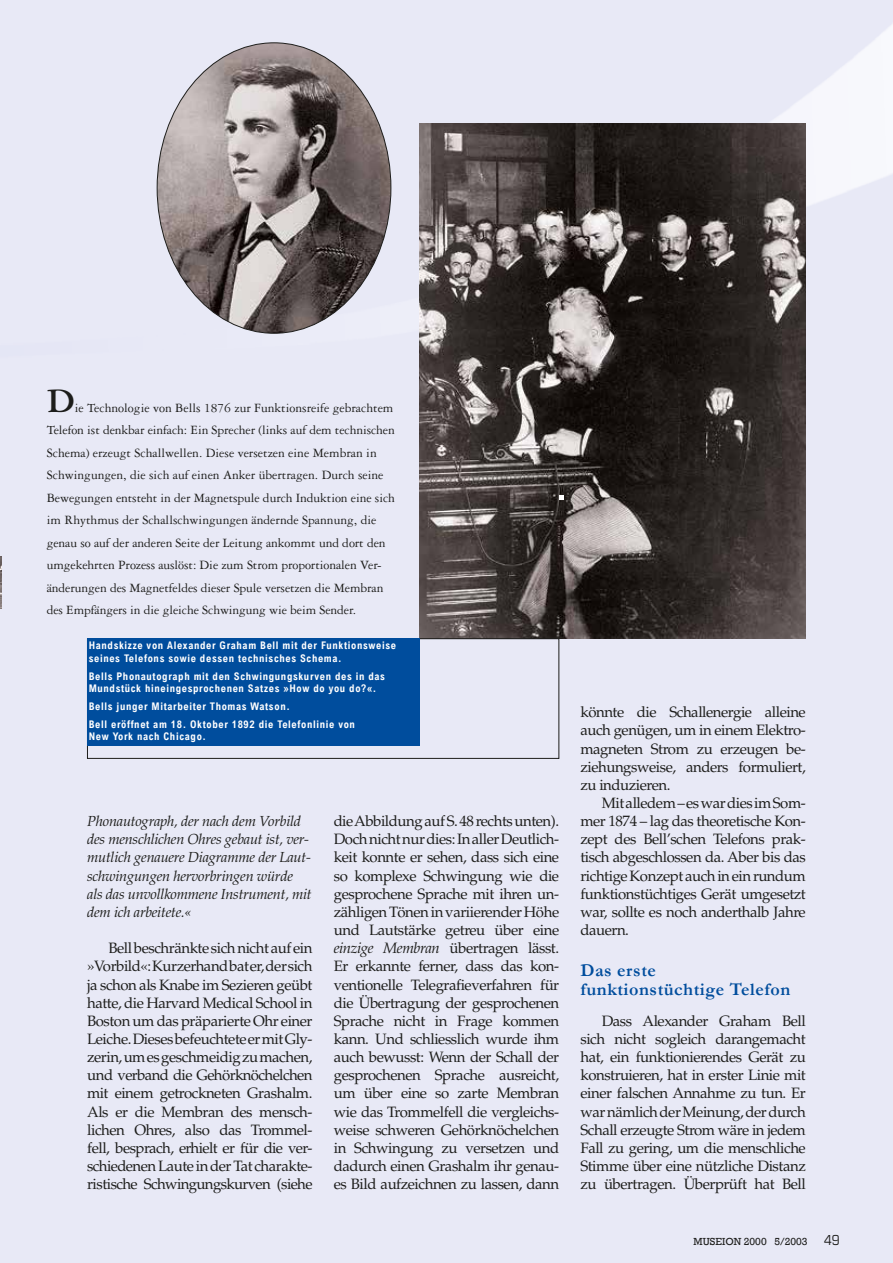
<style>
.page{position:relative;width:893px;height:1263px;background:#e8e9f6}
.page>*{position:absolute;margin:0;border:0;box-sizing:border-box;transform-origin:0 0}
.bildverweis_2003_5_M{font:700 36px "Garamond 3 LT Std";color:#1d1d1b}
.untertitel_2003_5_MA{font:700 18px/19.2px "Garamond";letter-spacing:.03em;color:#004d9d}
.body_txt_2003_5_MA3{font:15px/18.1px "Palatino LT Std";letter-spacing:-.03em;color:#1d1d1b;text-align:justify}
.vers_2003_5_MA3_indd{font:italic 14.55px/18.1px "Palatino LT Std";letter-spacing:-.02em;color:#1d1d1b}
.bildverweis_2003_5_M-2{font:13.5px/22.5px "Garamond 3 LT Std";letter-spacing:-.005em;color:#1d1d1b}
.bildverweis_2_2003_5{font:700 10.5px/12.6px "Arial Nova Cond";letter-spacing:.065em;color:#fff}
.fusszeile_2003_5_MA3{font:10.5px "Rockwell";color:#1d1d1b}
.s1{font-style:italic}
.s2{font-family:"Eurostile Con";font-size:15px}
</style>
<div class="page">
<img style="left:157px;top:43px;width:234px;height:290px">
<img style="left:419px;top:123px;width:387px;height:515px">
<svg style="left:559px;top:495px;width:5px;height:5px"></svg>
<div style="left:87px;top:638px;width:472px;height:121px;border:1px solid #1d1d1b"></div>
<div style="left:87px;top:638px;width:332px;height:108px;background:#004d9d"></div>
<img style="left:0;top:557px;width:1px;height:51px">
<p class="bildverweis_2003_5_M" style="left:47px;top:381px;width:30px">D</p>
<p class="bildverweis_2003_5_M-2" style="left:47px;top:397px;width:350px;text-indent:28px">ie Technologie von Bells 1876 zur Funktionsreife gebrachtem Telefon ist denkbar einfach: Ein Sprecher (links auf dem technischen Schema) erzeugt Schallwellen. Diese versetzen eine Membran in Schwingungen, die sich auf einen Anker übertragen. Durch seine Bewegungen entsteht in der Magnetspule durch Induktion eine sich im Rhythmus der Schallschwingungen ändernde Spannung, die genau so auf der anderen Seite der Leitung ankommt und dort den umgekehrten Prozess auslöst: Die zum Strom proportionalen Ver&shy;änderungen des Magnetfeldes dieser Spule versetzen die Membran des Empfängers in die gleiche Schwingung wie beim Sender.</p>
<p class="bildverweis_2_2003_5" style="left:89px;top:639px;width:309px">Handskizze von Alexander Graham Bell mit der Funktionsweise seines Telefons sowie dessen technisches Schema.</p>
<p class="bildverweis_2_2003_5" style="left:89px;top:669px;width:298px">Bells Phonautograph mit den Schwingungskurven des in das<br>Mundstück hineingesprochenen Satzes »How do you do?«.</p>
<p class="bildverweis_2_2003_5" style="left:89px;top:700px;width:203px">Bells junger Mitarbeiter Thomas Watson.</p>
<p class="bildverweis_2_2003_5" style="left:89px;top:717px;width:268px">Bell eröffnet am 18. Oktober 1892 die Telefonlinie von<br>New York nach Chicago.</p>
<p class="vers_2003_5_MA3_indd" style="left:87px;top:812px;width:226px">Phonautograph, der nach dem Vorbild des menschlichen Ohres gebaut ist, ver&shy;mutlich genauere Diagramme der Laut&shy;schwingungen hervorbringen würde als das unvollkommene Instrument, mit dem ich arbeitete.«</p>
<p class="body_txt_2003_5_MA3" style="left:87px;top:939px;width:227px;text-indent:21px">Bell beschränkte sich nicht auf ein »Vorbild«: Kurzerhand bat er, der sich ja schon als Knabe im Sezieren geübt hatte, die Harvard Medical School in Boston um das präparierte Ohr einer Leiche. Dieses befeuchtete er mit Gly&shy;zerin, um es geschmeidig zu machen, und verband die Gehörknöchelchen mit einem getrockneten Grashalm.<br>Als er die Membran des mensch&shy;lichen Ohres, also das Trommel&shy;fell, besprach, erhielt er für die ver&shy;schiedenen Laute in der Tat charakte&shy;ristische Schwingungskurven (siehe</p>
<p class="body_txt_2003_5_MA3" style="left:334px;top:812px;width:227px">die Abbildung auf S. 48 rechts unten).<br>Doch nicht nur dies: In aller Deutlich&shy;keit konnte er sehen, dass sich eine so komplexe Schwingung wie die gesprochene Sprache mit ihren un&shy;zähligen Tönen in variierender Höhe und Lautstärke getreu über eine <span class="s1">einzige Membran</span> übertragen lässt.<br>Er erkannte ferner, dass das kon&shy;ventionelle Telegrafieverfahren für die Übertragung der gesprochenen Sprache nicht in Frage kommen kann. Und schliesslich wurde ihm auch bewusst: Wenn der Schall der gesprochenen Sprache ausreicht, um über eine so zarte Membran wie das Trommelfell die vergleichs&shy;weise schweren Gehörknöchelchen in Schwingung zu versetzen und dadurch einen Grashalm ihr genau&shy;es Bild aufzeichnen zu lassen, dann</p>
<p class="body_txt_2003_5_MA3" style="left:580px;top:703px;width:227px">könnte die Schallenergie alleine auch genügen, um in einem Elektro&shy;magneten Strom zu erzeugen be&shy;ziehungsweise, anders formuliert, zu induzieren.</p>
<p class="body_txt_2003_5_MA3" style="left:580px;top:794px;width:227px;text-indent:21px">Mit alledem – es war dies im Som&shy;mer 1874 – lag das theoretische Kon&shy;zept des Bell’schen Telefons prak&shy;tisch abgeschlossen da. Aber bis das richtige Konzept auch in ein rundum funktionstüchtiges Gerät umgesetzt war, sollte es noch anderthalb Jahre dauern.</p>
<p class="untertitel_2003_5_MA" style="left:580px;top:960px;width:212px">Das erste funktionstüchtige Telefon</p>
<p class="body_txt_2003_5_MA3" style="left:580px;top:1012px;width:227px;text-indent:21px">Dass Alexander Graham Bell sich nicht sogleich darangemacht hat, ein funktionierendes Gerät zu konstruieren, hat in erster Linie mit einer falschen Annahme zu tun. Er war nämlich der Meinung, der durch Schall erzeugte Strom wäre in jedem Fall zu gering, um die menschliche Stimme über eine nützliche Distanz zu übertragen. Überprüft hat Bell</p>
<p class="fusszeile_2003_5_MA3" style="left:694px;top:1235px;width:148px">MUSEION 2000 5/2003 <span class="s2">49</span></p>
</div>
